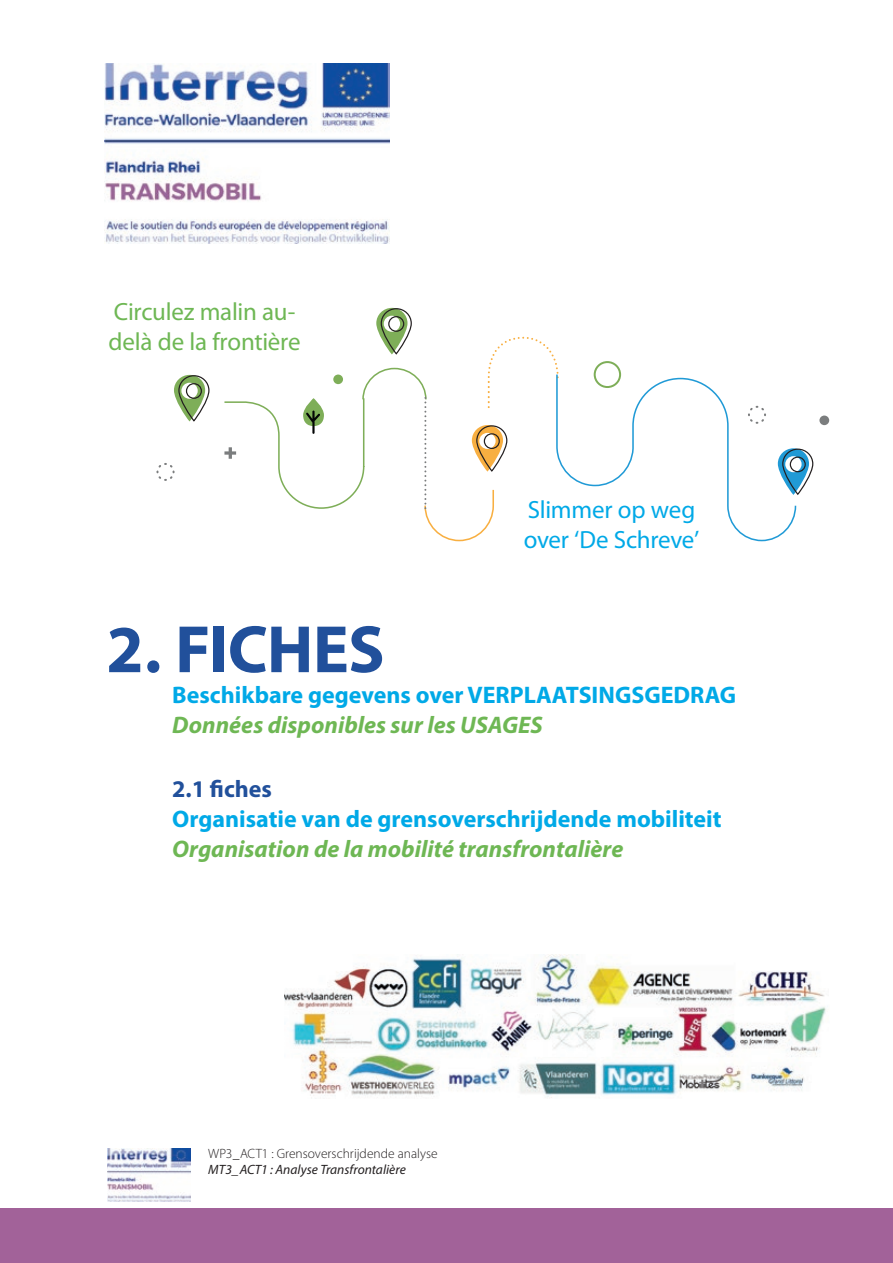
<style>
.page{position:relative;width:893px;height:1263px;background:#fff}
.page>*{position:absolute;margin:0;border:0;box-sizing:border-box;transform-origin:0 0}
.t1{font:700 67.5px "Myriad Pro";letter-spacing:-.01em;color:#21509b}
.t2{font:24.9px/30px "Myriad Pro";letter-spacing:-.01em;color:#6eb754}
.t3{font:24.9px/30px "Myriad Pro";letter-spacing:-.01em;color:#00a9e7}
.t4{font:700 24px/30px "Myriad Pro";color:#00a9e7}
.t5{font:300 13.5px/16.2px "Myriad Pro";color:#231f20}
.s1{font-style:italic;color:#6eb754}
.s2{color:#21509b}
.s3{font-weight:400;font-style:italic}
</style>
<div class="page">
<img style="left:107px;top:1148px;width:83px;height:53px">
<img style="left:104px;top:64px;width:285px;height:180px">
<svg style="left:174px;top:374px;width:36px;height:48px"></svg>
<svg style="left:156px;top:463px;width:19px;height:18px"></svg>
<div style="left:819px;top:416px;width:10px;height:9px;background:#7b7d7e;border-radius:50%"></div>
<svg style="left:223px;top:135px;width:591px;height:407px"></svg>
<img style="left:284px;top:954px;width:542px;height:144px">
<div style="left:0;top:1209px;width:893px;height:54px;background:#a26299"></div>
<p class="t2" style="left:109px;top:296px;width:193px">Circulez malin au&shy;delà de la frontière</p>
<p class="t3" style="left:524px;top:494px;width:177px">Slimmer op weg over ‘De Schreve’</p>
<p class="t1" style="left:106px;top:605px;width:280px">2. FICHES</p>
<p class="t4" style="left:172px;top:679px;width:565px">Beschikbare gegevens over VERPLAATSINGSGEDRAG<br><span class="s1">Données disponibles sur les USAGES</span></p>
<p class="t4" style="left:172px;top:773px;width:551px"><span class="s2">2.1 fiches<br></span>Organisatie van de grensoverschrijdende mobiliteit<br><span class="s1">Organisation de la mobilité transfrontalière</span></p>
<p class="t5" style="left:208px;top:1145px;width:231px">WP3_ACT1 : Grensoverschrijdende analyse<br><span class="s3">MT3_ACT1 : Analyse Transfrontalière</span></p>
</div>
